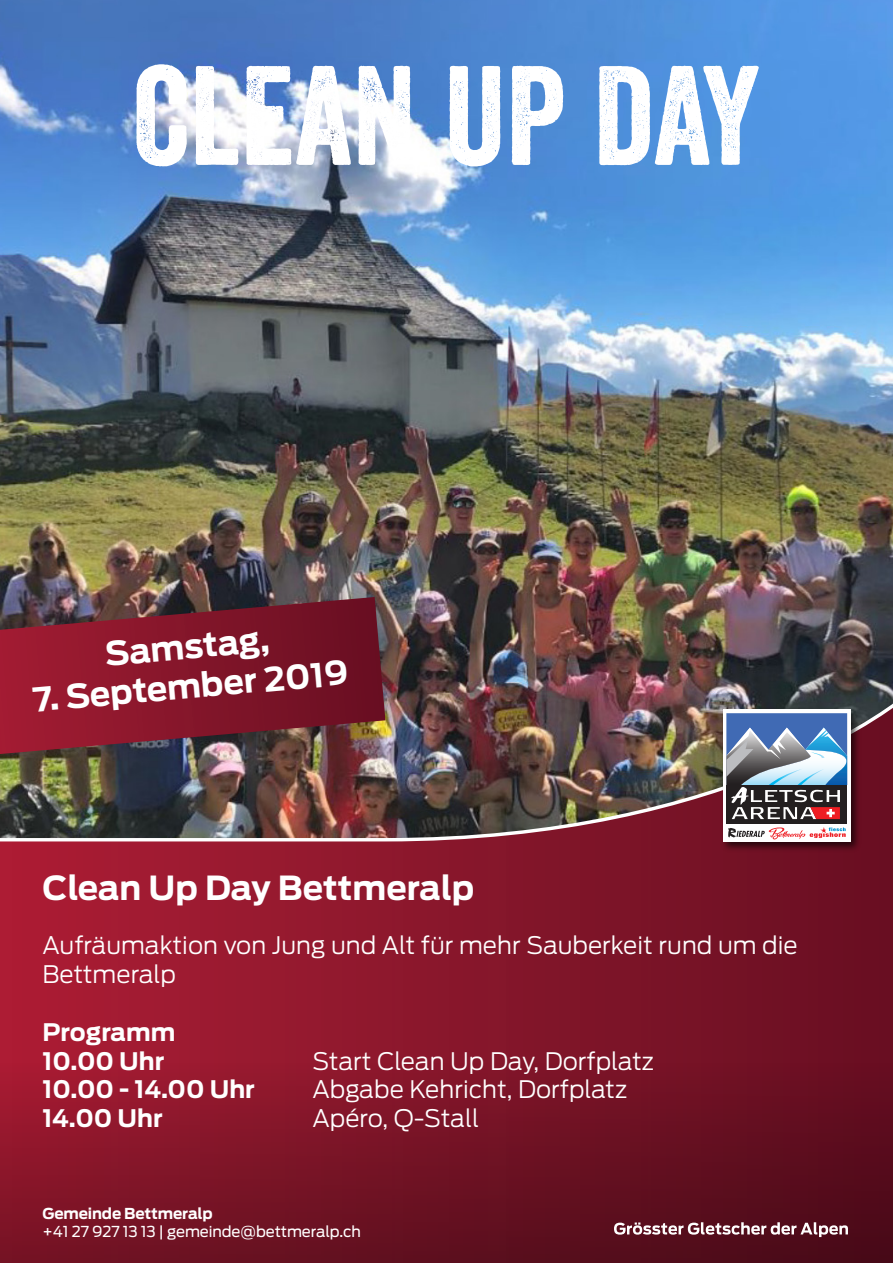
<style>
.page{position:relative;width:893px;height:1263px;background:#fff}
.page>*{position:absolute;margin:0;border:0;box-sizing:border-box;transform-origin:0 0}
.t1{font:136.5px "Veneer";color:#fff}
.Fließtext{font:700 33px "Antenna";color:#fff}
.t2{font:300 24px/28.8px "Antenna";color:#fff}
.t3{font:700 24px "Antenna";color:#fff}
.t4{font:15px "Antenna";letter-spacing:-.01em;color:#fff}
.t5{font:700 15px "Antenna";letter-spacing:-.01em;color:#fff}
</style>
<div class="page">
<img style="left:0;top:0;width:893px;height:693px">
<svg style="left:0;top:843px;width:893px;height:214px;background:#8b162b"></svg>
<img style="left:0;top:693px;width:893px;height:150px">
<svg style="left:0;top:1057px;width:893px;height:206px;background:#721224"></svg>
<img style="left:718px;top:705px;width:145px;height:150px">
<div style="left:723px;top:710px;width:127px;height:132px;background:#fff"></div>
<div style="left:726px;top:713px;width:121px;height:72px;background:#406ab4"></div>
<div style="left:726px;top:785px;width:121px;height:39px;background:#231f20"></div>
<svg style="left:728px;top:827px;width:118px;height:12px"></svg>
<svg style="left:726px;top:728px;width:133px;height:91px"></svg>
<svg style="left:614px;top:1222px;width:234px;height:15px"></svg>
<svg style="left:0;top:597px;width:385px;height:157px;background:#7b2030"></svg>
<p class="t1" style="left:133px;top:32px;width:628px">CLEAN UP DAY</p>
<p class="Fließtext" style="left:103px;top:634px;width:166px;rotate:-5deg">Samstag,</p>
<p class="Fließtext" style="left:31px;top:680px;width:317px;rotate:-5deg">7. September 2019</p>
<p class="Fließtext" style="left:43px;top:868px;width:433px">Clean Up Day Bettmeralp</p>
<p class="t2" style="left:43px;top:931px;width:757px">Aufräumaktion von Jung und Alt für mehr Sauberkeit rund um die<br>Bettmeralp</p>
<p class="t3" style="left:43px;top:1018px;width:134px">Programm</p>
<p class="t3" style="left:43px;top:1046px;width:123px">10.00 Uhr</p>
<p class="t2" style="left:313px;top:1046px;width:343px">Start Clean Up Day, Dorfplatz</p>
<p class="t3" style="left:43px;top:1075px;width:214px">10.00 - 14.00 Uhr</p>
<p class="t2" style="left:313px;top:1075px;width:316px">Abgabe Kehricht, Dorfplatz</p>
<p class="t3" style="left:43px;top:1104px;width:122px">14.00 Uhr</p>
<p class="t2" style="left:313px;top:1104px;width:168px">Apéro, Q-Stall</p>
<p class="t5" style="left:43px;top:1205px;width:172px">Gemeinde Bettmeralp</p>
<p class="t4" style="left:43px;top:1223px;width:320px">+41 27 927 13 13 | gemeinde@bettmeralp.ch</p>
</div>
